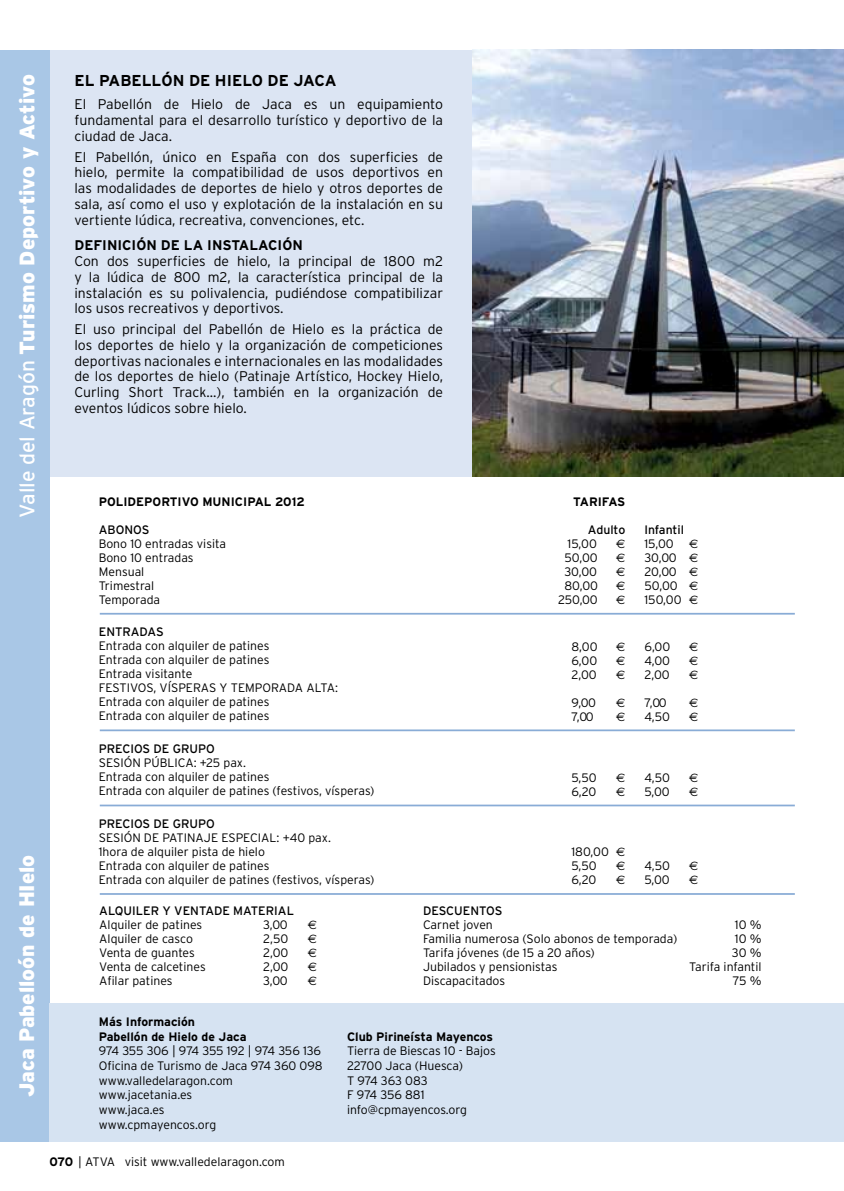
<style>
.page{position:relative;width:844px;height:1191px;background:#fff}
.page>*{position:absolute;margin:0;border:0;box-sizing:border-box;transform-origin:0 0}
.t1{font:900 21px "Interstate";color:#fff}
.t2{font:700 15.75px "Interstate";color:#000}
.t3{font:300 14px/15.8px "Interstate";color:#000;text-align:justify}
.t4{font:300 12.25px/14px "Interstate";color:#000}
.t5{font:700 12.25px/14.7px "Interstate";color:#000}
.t6{font:300 12.25px "Interstate";letter-spacing:-.02em;color:#000}
.t7{font:12.25px "Euro Sans";color:#000}
.t8{font:12.25px/14px "Interstate";color:#000}
.s1{font-weight:400}
.s2{font-weight:700}
.s3{font-weight:300}
.s4{font-family:"Euro Sans";font-weight:400}
.s5{font-style:inherit}
</style>
<div class="page">
<div style="left:0;top:50px;width:50px;height:1091px;background:#a9c7e6"></div>
<img style="left:472px;top:50px;width:371px;height:426px">
<div style="left:50px;top:50px;width:421px;height:426px;background:#dce5f3"></div>
<div style="left:50px;top:1003px;width:793px;height:138px;background:#d6e3f2"></div>
<hr style="left:100px;top:613px;width:694px;height:1px;background:#89acd6">
<hr style="left:100px;top:729px;width:694px;height:2px;background:#89acd6">
<hr style="left:100px;top:804px;width:694px;height:2px;background:#89acd6">
<hr style="left:100px;top:893px;width:694px;height:2px;background:#89acd6">
<p class="t1" style="left:15px;top:517px;width:444px;rotate:-90deg"><span class="s1">Valle del Aragón</span> Turismo Deportivo y Activo</p>
<p class="t1" style="left:15px;top:1097px;width:244px;rotate:-90deg">Jaca Pabelloón de HIelo</p>
<p class="t2" style="left:74px;top:72px;width:264px">EL PABELLÓN DE HIELO DE JACA</p>
<p class="t3" style="left:74px;top:97px;width:370px">El Pabellón de Hielo de Jaca es un equipamiento fundamental para el desarrollo turístico y deportivo de la ciudad de Jaca.</p>
<p class="t3" style="left:74px;top:149px;width:370px">El Pabellón, único en España con dos superficies de hielo, permite la compatibilidad de usos deportivos en las modalidades de deportes de hielo y otros deportes de sala, así como el uso y explotación de la instalación en su vertiente lúdica, recreativa, convenciones, etc.</p>
<p class="t3" style="left:74px;top:237px;width:370px;text-align:left"><span class="s2">DEFINICIÓN DE LA INSTALACIÓN<br></span>Con dos superficies de hielo, la principal de 1800 m2 y la lúdica de 800 m2, la característica principal de la instalación es su polivalencia, pudiéndose compatibilizar los usos recreativos y deportivos.</p>
<p class="t3" style="left:74px;top:321px;width:370px">El uso principal del Pabellón de Hielo es la práctica de los deportes de hielo y la organización de competiciones deportivas nacionales e internacionales en las modalidades de los deportes de hielo (Patinaje Artístico, Hockey Hielo, Curling Short Track...), también en la organización de eventos lúdicos sobre hielo.</p>
<p class="t5" style="left:99px;top:494px;width:207px">POLIDEPORTIVO MUNICIPAL 2012</p>
<p class="t4" style="left:99px;top:522px;width:129px"><span class="s1">ABONOS<br></span>Bono 10 entradas visita<br>Bono 10 entradas<br>Mensual<br>Trimestral<br>Temporada</p>
<p class="t4" style="left:99px;top:624px;width:241px"><span class="s1">ENTRADAS<br></span>Entrada con alquiler de patines<br>Entrada con alquiler de patines<br>Entrada visitante<br>FESTIVOS, VÍSPERAS Y TEMPORADA ALTA:<br>Entrada con alquiler de patines<br>Entrada con alquiler de patines</p>
<p class="t4" style="left:99px;top:742px;width:277px"><span class="s1">PRECIOS DE GRUPO<br></span>SESIÓN PÚBLICA: +25 pax.<br>Entrada con alquiler de patines<br>Entrada con alquiler de patines (festivos, vísperas)</p>
<p class="t4" style="left:99px;top:816px;width:277px"><span class="s1">PRECIOS DE GRUPO<br></span>SESIÓN DE PATINAJE ESPECIAL: +40 pax.<br>1hora de alquiler pista de hielo<br>Entrada con alquiler de patines<br>Entrada con alquiler de patines (festivos, vísperas)</p>
<p class="t5" style="left:573px;top:494px;width:54px">TARIFAS</p>
<p class="t8" style="left:567px;top:522px;width:59px;text-indent:20px">Adulto<br><span class="s3">15,00</span></p>
<p class="t7" style="left:616px;top:536px;width:11px">€</p>
<p class="t4" style="left:564px;top:550px;width:35px">50,00</p>
<p class="t7" style="left:616px;top:550px;width:11px">€</p>
<p class="t4" style="left:564px;top:564px;width:34px">30,00</p>
<p class="t7" style="left:616px;top:564px;width:11px">€</p>
<p class="t4" style="left:564px;top:578px;width:35px">80,00</p>
<p class="t7" style="left:616px;top:578px;width:11px">€</p>
<p class="t4" style="left:558px;top:592px;width:41px">250,00</p>
<p class="t7" style="left:616px;top:592px;width:11px">€</p>
<p class="t4" style="left:571px;top:639px;width:28px">8,00</p>
<p class="t7" style="left:616px;top:639px;width:11px">€</p>
<p class="t4" style="left:571px;top:653px;width:27px">6,00</p>
<p class="t7" style="left:616px;top:653px;width:11px">€</p>
<p class="t4" style="left:571px;top:667px;width:27px">2,00</p>
<p class="t7" style="left:616px;top:667px;width:11px">€</p>
<p class="t4" style="left:571px;top:695px;width:26px">9,00</p>
<p class="t7" style="left:616px;top:695px;width:11px">€</p>
<p class="t4" style="left:571px;top:709px;width:24px">7,00</p>
<p class="t7" style="left:616px;top:709px;width:11px">€</p>
<p class="t8" style="left:644px;top:522px;width:41px">Infantil<br><span class="s3">15,00</span></p>
<p class="t4" style="left:644px;top:536px;width:55px;text-align:justify;text-indent:45px"><span class="s4">€ </span>30,00 <span class="s4">€ </span>20,00 <span class="s4">€ </span>50,00 <span class="s4">€ </span>150,00 <span class="s4">€</span></p>
<p class="t4" style="left:644px;top:639px;width:27px">6,00</p>
<p class="t7" style="left:689px;top:639px;width:11px">€</p>
<p class="t4" style="left:644px;top:653px;width:27px">4,00</p>
<p class="t7" style="left:689px;top:653px;width:11px">€</p>
<p class="t4" style="left:644px;top:667px;width:27px">2,00</p>
<p class="t7" style="left:689px;top:667px;width:11px">€</p>
<p class="t4" style="left:644px;top:695px;width:24px">7,00</p>
<p class="t7" style="left:689px;top:695px;width:11px">€</p>
<p class="t4" style="left:644px;top:709px;width:27px">4,50</p>
<p class="t7" style="left:689px;top:709px;width:11px">€</p>
<p class="t4" style="left:571px;top:770px;width:27px">5,50</p>
<p class="t7" style="left:616px;top:770px;width:11px">€</p>
<p class="t4" style="left:571px;top:784px;width:27px">6,20</p>
<p class="t7" style="left:616px;top:784px;width:11px">€</p>
<p class="t4" style="left:571px;top:844px;width:55px">180,00 <span class="s4">€<br></span>5,50</p>
<p class="t7" style="left:616px;top:858px;width:11px">€</p>
<p class="t4" style="left:571px;top:872px;width:27px">6,20</p>
<p class="t7" style="left:616px;top:872px;width:11px">€</p>
<p class="t4" style="left:644px;top:770px;width:27px">4,50</p>
<p class="t7" style="left:689px;top:770px;width:11px">€</p>
<p class="t4" style="left:644px;top:784px;width:27px">5,00</p>
<p class="t7" style="left:689px;top:784px;width:11px">€</p>
<p class="t4" style="left:644px;top:858px;width:27px">4,50</p>
<p class="t7" style="left:689px;top:858px;width:11px">€</p>
<p class="t4" style="left:644px;top:872px;width:27px">5,00</p>
<p class="t7" style="left:689px;top:872px;width:11px">€</p>
<p class="t4" style="left:99px;top:903px;width:196px"><span class="s1">ALQUILER y VENTADE MATERIAL<br></span>Alquiler de patines<br>Alquiler de casco<br>Venta de guantes<br>Venta de calcetines<br>Afilar patines</p>
<p class="t4" style="left:263px;top:917px;width:26px">3,00</p>
<p class="t7" style="left:308px;top:917px;width:11px">€</p>
<p class="t4" style="left:263px;top:931px;width:27px">2,50</p>
<p class="t7" style="left:308px;top:931px;width:11px">€</p>
<p class="t4" style="left:263px;top:945px;width:27px">2,00</p>
<p class="t7" style="left:308px;top:945px;width:11px">€</p>
<p class="t4" style="left:263px;top:959px;width:27px">2,00</p>
<p class="t7" style="left:308px;top:959px;width:11px">€</p>
<p class="t4" style="left:263px;top:973px;width:26px">3,00</p>
<p class="t7" style="left:308px;top:973px;width:11px">€</p>
<p class="t5" style="left:99px;top:1014px;width:149px">Más Información<br>Pabellón de Hielo de Jaca</p>
<p class="t4" style="left:423px;top:903px;width:256px"><span class="s1">DESCUENTOS<br></span>Carnet joven<br>Familia numerosa (Solo abonos de temporada)<br>Tarifa jóvenes (de 15 a 20 años)<br>Jubilados y pensionistas<br>Discapacitados</p>
<p class="t5" style="left:347px;top:1028px;width:148px">Club Pirineísta Mayencos</p>
<p class="t6" style="left:99px;top:1044px;width:224px">974 355 306 | 974 355 192 | 974 356 136</p>
<p class="t4" style="left:347px;top:1043px;width:150px">Tierra de Biescas 10 - Bajos</p>
<p class="t4" style="left:99px;top:1058px;width:225px">Oficina de Turismo de Jaca 974 360 098</p>
<p class="t4" style="left:347px;top:1058px;width:117px">22700 Jaca (Huesca)</p>
<p class="t4" style="left:99px;top:1073px;width:136px">www.valledelaragon.com</p>
<p class="t4" style="left:347px;top:1073px;width:82px">T 974 363 083</p>
<p class="t4" style="left:99px;top:1088px;width:95px">www.jacetania.es</p>
<p class="t4" style="left:347px;top:1088px;width:79px">F 974 356 881</p>
<p class="t4" style="left:99px;top:1102px;width:67px">www.jaca.es</p>
<p class="t4" style="left:347px;top:1102px;width:121px">info@cpmayencos.org</p>
<p class="t4" style="left:99px;top:1117px;width:119px">www.cpmayencos.org</p>
<p class="t4" style="left:50px;top:1154px;width:237px"><span class="s2">070</span> <span class="s5">| ATVA</span> visit www.valledelaragon.com</p>
<p class="t4" style="left:689px;top:917px;width:74px;text-align:right">10 %<br>10 %<br>30 %<br>Tarifa infantil<br>75 %</p>
</div>
